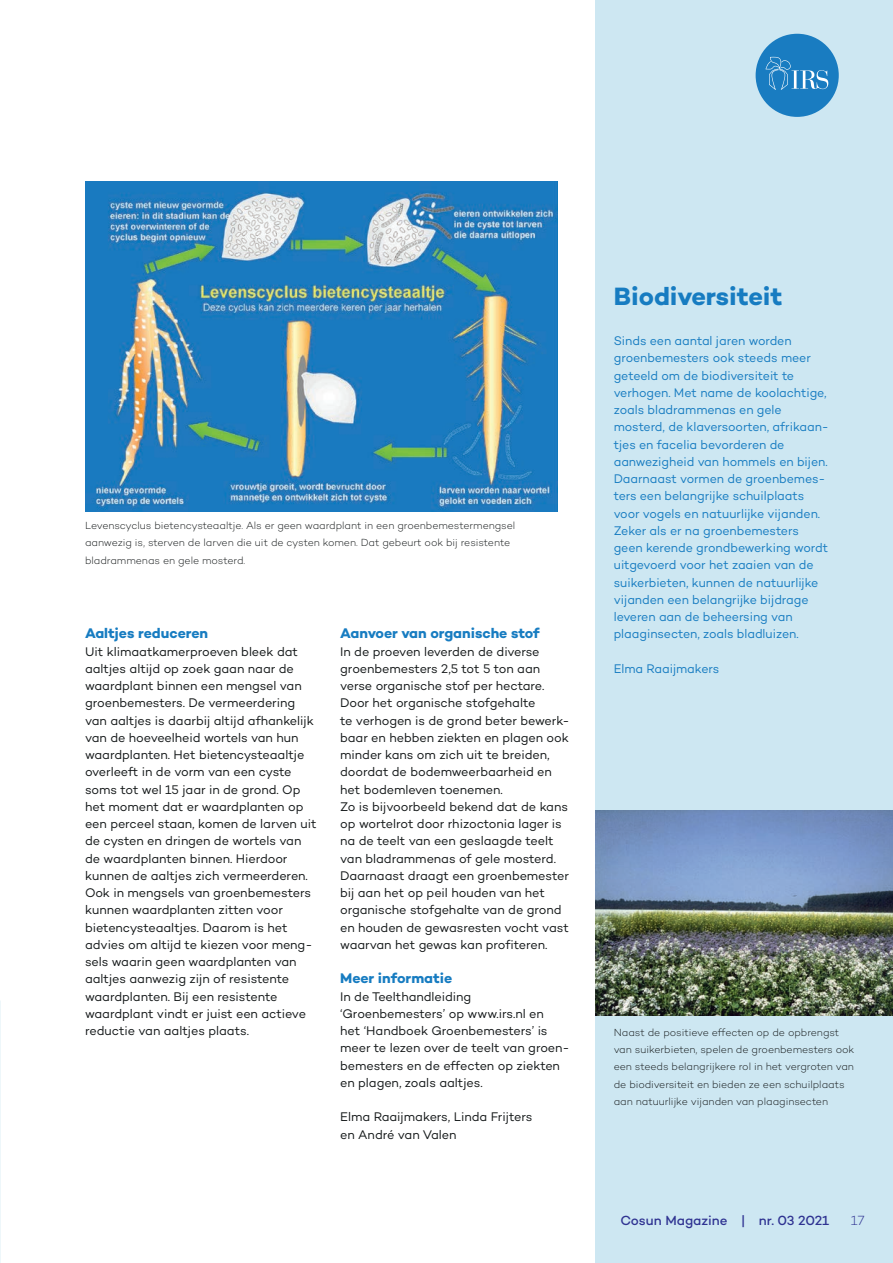
<style>
.page{position:relative;width:893px;height:1263px;background:#fff}
.page>*{position:absolute;margin:0;border:0;box-sizing:border-box;transform-origin:0 0}
.t1{font:700 25.5px "Campton";letter-spacing:-.005em;color:#177cc1}
.t2{font:700 14.25px "Campton";letter-spacing:-.005em;color:#177cc1}
.t3{font:500 13.5px "Campton";color:#2f3392}
.t4{font:300 13.5px "Campton";color:#2f3392}
.t5{font:12.75px/17.2px "Campton";letter-spacing:-.005em;color:#121617}
.t6{font:12.75px/17.2px "Campton";letter-spacing:-.005em;color:#177cc1}
.t7{font:300 10.5px/17.2px "Campton";letter-spacing:-.01em;color:#121617}
</style>
<div class="page">
<div style="left:595px;top:0;width:298px;height:1263px;background:#cde7f2"></div>
<div style="left:756px;top:34px;width:83px;height:83px;background:#197cc1;border-radius:50%"></div>
<svg style="left:765px;top:57px;width:63px;height:33px"></svg>
<img style="left:595px;top:811px;width:298px;height:204px">
<img style="left:85px;top:182px;width:472px;height:330px">
<p class="t7" style="left:85px;top:517px;width:432px">Levenscyclus bietencysteaaltje. Als er geen waardplant in een groenbemestermengsel aanwezig is, sterven de larven die uit de cysten komen. Dat gebeurt ook bij resistente bladrammenas en gele mosterd.</p>
<p class="t2" style="left:85px;top:624px;width:124px">Aaltjes reduceren</p>
<p class="t5" style="left:85px;top:642px;width:233px">Uit klimaatkamerproeven bleek dat aaltjes altijd op zoek gaan naar de waardplant binnen een mengsel van groenbemesters. De vermeerdering van aaltjes is daarbij altijd afhankelijk van de hoeveelheid wortels van hun waardplanten. Het bietencysteaaltje overleeft in de vorm van een cyste soms tot wel 15 jaar in de grond. Op het moment dat er waardplanten op een perceel staan, komen de larven uit de cysten en dringen de wortels van de waardplanten binnen. Hierdoor kunnen de aaltjes zich vermeerderen.<br>Ook in mengsels van groenbemesters kunnen waardplanten zitten voor bietencysteaaltjes. Daarom is het advies om altijd te kiezen voor meng&shy;sels waarin geen waardplanten van aaltjes aanwezig zijn of resistente waardplanten. Bij een resistente waardplant vindt er juist een actieve reductie van aaltjes plaats.</p>
<p class="t2" style="left:340px;top:624px;width:201px">Aanvoer van organische stof</p>
<p class="t5" style="left:340px;top:642px;width:231px">In de proeven leverden de diverse groenbemesters 2,5 tot 5 ton aan verse organische stof per hectare.<br>Door het organische stofgehalte<br>te verhogen is de grond beter bewerk&shy;baar en hebben ziekten en plagen ook minder kans om zich uit te breiden, doordat de bodemweerbaarheid en het bodemleven toenemen.<br>Zo is bijvoorbeeld bekend dat de kans op wortelrot door rhizoctonia lager is na de teelt van een geslaagde teelt van bladrammenas of gele mosterd.<br>Daarnaast draagt een groenbemester bij aan het op peil houden van het organische stofgehalte van de grond en houden de gewasresten vocht vast waarvan het gewas kan profiteren.</p>
<p class="t2" style="left:340px;top:969px;width:114px">Meer informatie</p>
<p class="t5" style="left:340px;top:987px;width:231px">In de Teelthandleiding ‘Groenbemesters’ op www.irs.nl en<br>het ‘Handboek Groenbemesters’ is meer te lezen over de teelt van groen&shy;bemesters en de effecten op ziekten en plagen, zoals aaltjes.</p>
<p class="t5" style="left:340px;top:1108px;width:194px">Elma Raaijmakers, Linda Frijters en André van Valen</p>
<h1 class="t1" style="left:614px;top:280px;width:170px">Biodiversiteit</h1>
<p class="t6" style="left:614px;top:332px;width:217px">Sinds een aantal jaren worden groenbemesters ook steeds meer geteeld om de biodiversiteit te verhogen. Met name de koolachtige, zoals bladrammenas en gele mosterd, de klaversoorten, afrikaan&shy;tjes en facelia bevorderen de aanwezigheid van hommels en bijen.<br>Daarnaast vormen de groenbemes&shy;ters een belangrijke schuilplaats voor vogels en natuurlijke vijanden.<br>Zeker als er na groenbemesters geen kerende grondbewerking wordt uitgevoerd voor het zaaien van de suikerbieten, kunnen de natuurlijke vijanden een belangrijke bijdrage leveren aan de beheersing van plaaginsecten, zoals bladluizen.</p>
<p class="t6" style="left:614px;top:660px;width:107px">Elma Raaijmakers</p>
<p class="t7" style="left:614px;top:1023px;width:242px">Naast de positieve effecten op de opbrengst van suikerbieten, spelen de groenbemesters ook een steeds belangrijkere rol in het vergroten van de biodiversiteit en bieden ze een schuilplaats aan natuurlijke vijanden van plaaginsecten</p>
<p class="t3" style="left:620px;top:1212px;width:210px">Cosun Magazine | nr. 03 2021</p>
<p class="t4" style="left:851px;top:1212px;width:15px">17</p>
</div>
